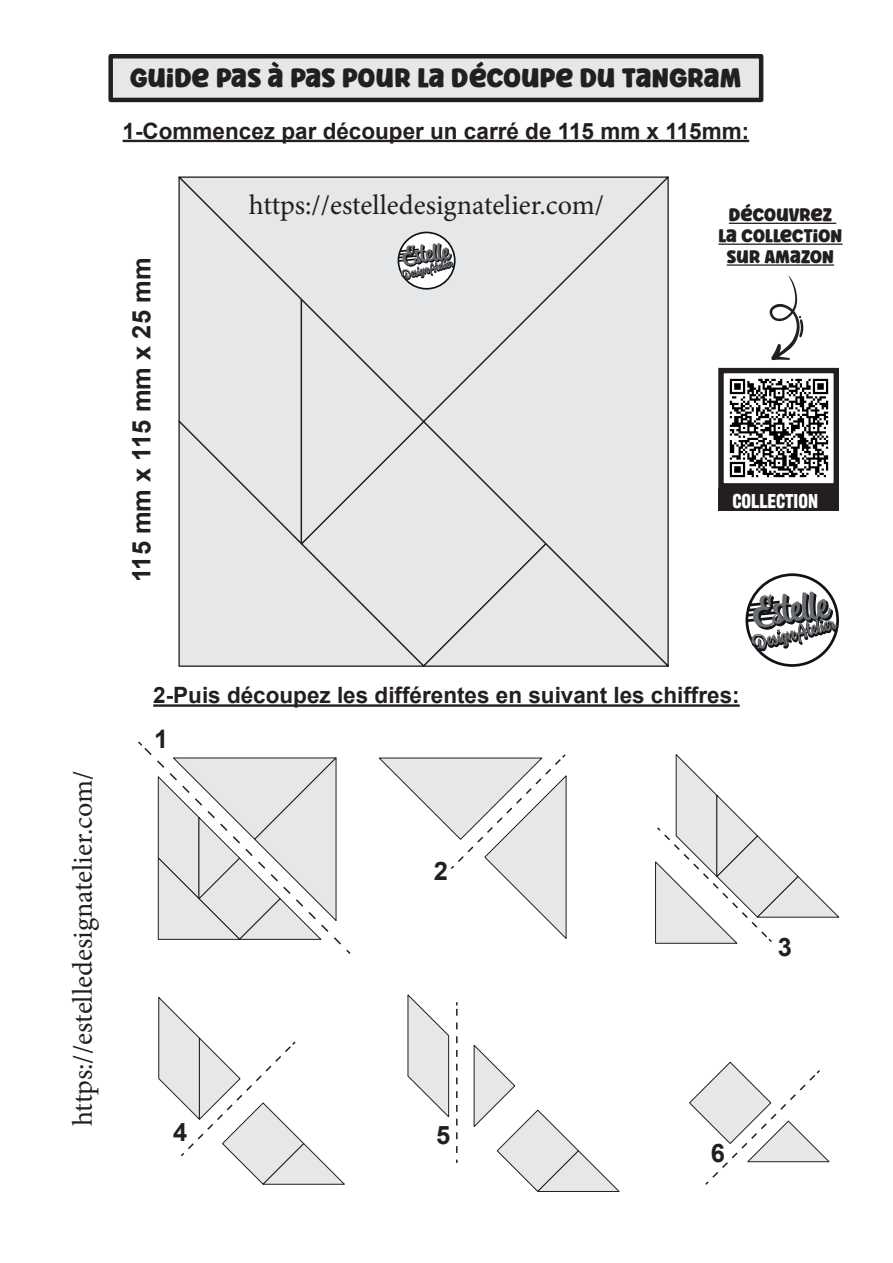
<style>
.page{position:relative;width:893px;height:1263px;background:#fff}
.page>*{position:absolute;margin:0;border:0;box-sizing:border-box;transform-origin:0 0}
.t1{font:28.2px "Minion Pro";color:#231f20}
.t2{font:25.5px "Ask Why";color:#231f20}
.t3{font:700 25.5px "Arial";color:#231f20}
.t4{font:700 22.5px "Arial";color:#231f20}
.t5{font:700 20.55px "Antarctican Headline";color:#fff}
.t6{font:17.4px/20.9px "Ask Why";color:#231f20;text-align:center}
</style>
<div class="page">
<svg style="left:745px;top:573px;width:94px;height:94px"></svg>
<div style="left:111px;top:56px;width:650px;height:44px;background:#e6e7e9"></div>
<div style="left:108px;top:54px;width:655px;height:48px;border:4px solid #231f20"></div>
<hr style="left:123px;top:140px;width:626px;height:2px;background:#231f20">
<hr style="left:153px;top:704px;width:587px;height:3px;background:#231f20">
<svg style="left:408px;top:994px;width:41px;height:46px"></svg>
<svg style="left:138px;top:741px;width:701px;height:213px"></svg>
<svg style="left:158px;top:997px;width:133px;height:188px"></svg>
<svg style="left:291px;top:1040px;width:159px;height:145px"></svg>
<svg style="left:456px;top:1002px;width:374px;height:190px"></svg>
<div style="left:179px;top:177px;width:490px;height:490px;background:#e6e7e9"></div>
<img style="left:729px;top:378px;width:100px;height:100px">
<div style="left:718px;top:368px;width:121px;height:121px;border:5px solid #231f20"></div>
<div style="left:718px;top:488px;width:121px;height:23px;background:#231f20"></div>
<hr style="left:729px;top:223px;width:107px;height:1px;background:#231f20">
<hr style="left:718px;top:244px;width:125px;height:1px;background:#231f20">
<hr style="left:727px;top:264px;width:107px;height:2px;background:#231f20">
<svg style="left:769px;top:276px;width:35px;height:84px"></svg>
<p class="t2" style="left:130px;top:62px;width:612px">GUIDE PAS À PAS POUR LA DÉCOUPE DU TANGRAM</p>
<p class="t4" style="left:123px;top:116px;width:628px">1-Commencez par découper un carré de 115 mm x 115mm:</p>
<p class="t3" style="left:125px;top:582px;width:326px;rotate:-90deg">115 mm x 115 mm x 25 mm</p>
<p class="t1" style="left:249px;top:186px;width:357px">https://estelledesignatelier.com/</p>
<p class="t6" style="left:718px;top:205px;width:126px">DÉCOUVREZ<br>LA COLLECTION<br>SUR AMAZON</p>
<p class="t5" style="left:732px;top:486px;width:87px">COLLECTION</p>
<p class="t1" style="left:64px;top:1126px;width:357px;rotate:-90deg">https://estelledesignatelier.com/</p>
<p class="t4" style="left:153px;top:680px;width:588px">2-Puis découpez les différentes en suivant les chiffres:</p>
<p class="t3" style="left:154px;top:722px;width:16px">1</p>
<p class="t3" style="left:434px;top:854px;width:16px">2</p>
<p class="t3" style="left:778px;top:930px;width:16px">3</p>
<p class="t3" style="left:173px;top:1115px;width:16px">4</p>
<p class="t3" style="left:436px;top:1118px;width:16px">5</p>
<p class="t3" style="left:711px;top:1136px;width:16px">6</p>
</div>
